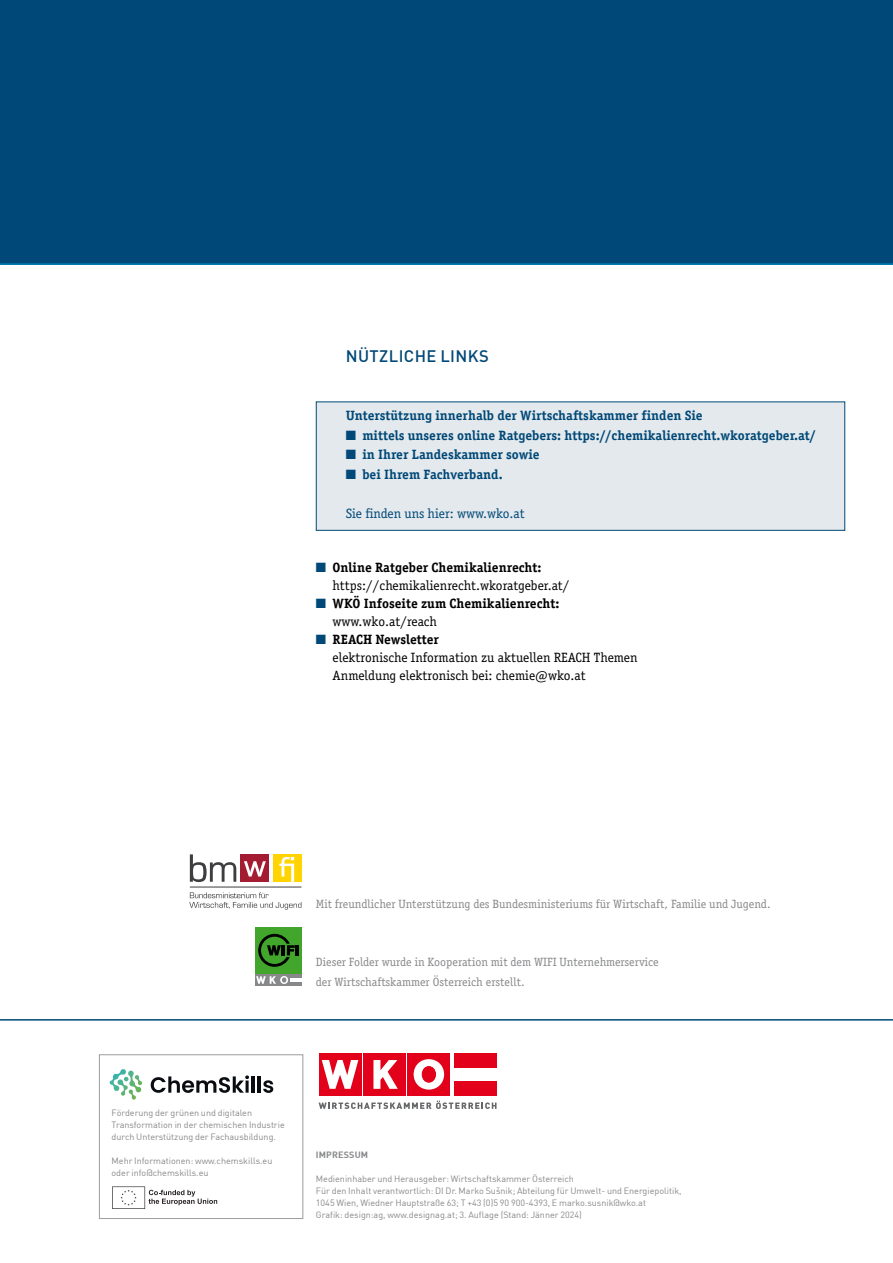
<style>
.page{position:relative;width:893px;height:1263px;background:#fff}
.page>*{position:absolute;margin:0;border:0;box-sizing:border-box;transform-origin:0 0}
.t1{font:500 16.5px "DIN Pro";letter-spacing:.025em;color:#004877}
.t2{font:13.5px/18px "Officina Serif";color:#000}
.t3{font:700 13.5px "Officina Serif";color:#004877}
.t4{font:700 13.5px/18px "Officina Serif";color:#000}
.t5{font:13.5px "Officina Serif";color:#004877}
.t6{font:12px/19.5px "Officina Serif";color:#87888a}
.t7{font:9px/12px "DIN";color:#87888a}
.t8{font:700 9px "DIN";letter-spacing:.02em;color:#87888a}
.s1{color:#004877}
.s2{font-weight:700}
.s3{font-weight:400}
</style>
<div class="page">
<div style="left:316px;top:401px;width:529px;height:130px;background:#e3e9ec;border:1px solid #004877"></div>
<hr style="left:0;top:1019px;width:893px;height:1px;background:#004877">
<hr style="left:892px;top:757px;width:1px;height:251px;background:#009ee0">
<div style="left:0;top:0;width:893px;height:264px;background:#004877"></div>
<hr style="left:0;top:264px;width:893px;height:1px;background:#009ee0">
<div style="left:408px;top:1053px;width:42px;height:43px;background:#e2001a"></div>
<div style="left:363px;top:1053px;width:43px;height:43px;background:#e2001a"></div>
<svg style="left:319px;top:1101px;width:177px;height:8px"></svg>
<svg style="left:373px;top:1060px;width:25px;height:29px"></svg>
<div style="left:319px;top:1053px;width:42px;height:43px;background:#e2001a"></div>
<svg style="left:322px;top:1060px;width:36px;height:29px"></svg>
<div style="left:454px;top:1053px;width:42px;height:15px;background:#e2001a"></div>
<div style="left:454px;top:1082px;width:42px;height:14px;background:#e2001a"></div>
<svg style="left:414px;top:1059px;width:30px;height:30px"></svg>
<div style="left:422px;top:1066px;width:13px;height:16px;background:#e2001a;border-radius:50%"></div>
<div style="left:422px;top:1066px;width:14px;height:16px;border:1px solid #e2001a;border-radius:50%"></div>
<div style="left:255px;top:927px;width:47px;height:46px;background:#41a62b"></div>
<svg style="left:258px;top:934px;width:41px;height:33px"></svg>
<div style="left:279px;top:974px;width:11px;height:12px;background:#87888a"></div>
<div style="left:267px;top:974px;width:11px;height:12px;background:#87888a"></div>
<div style="left:255px;top:974px;width:11px;height:12px;background:#87888a"></div>
<svg style="left:256px;top:976px;width:32px;height:8px"></svg>
<hr style="left:291px;top:974px;width:11px;height:4px;background:#87888a">
<hr style="left:291px;top:982px;width:11px;height:4px;background:#87888a">
<svg style="left:190px;top:854px;width:46px;height:28px"></svg>
<div style="left:273px;top:854px;width:28px;height:28px;background:#ffd400"></div>
<svg style="left:279px;top:857px;width:15px;height:25px"></svg>
<div style="left:240px;top:854px;width:29px;height:28px;background:#a41c31"></div>
<svg style="left:244px;top:861px;width:22px;height:15px"></svg>
<svg style="left:189px;top:892px;width:112px;height:17px"></svg>
<hr style="left:190px;top:887px;width:111px;height:1px;background:#3e3d40">
<div style="left:99px;top:1054px;width:204px;height:165px;border:1px solid #9a9c9d"></div>
<svg style="left:112px;top:1186px;width:105px;height:23px"></svg>
<svg style="left:151px;top:1075px;width:98px;height:18px"></svg>
<hr style="left:252px;top:1076px;width:3px;height:17px;background:#090d11">
<hr style="left:258px;top:1076px;width:3px;height:17px;background:#090d11">
<svg style="left:263px;top:1080px;width:10px;height:13px"></svg>
<svg style="left:110px;top:1069px;width:32px;height:30px"></svg>
<h1 class="t1" style="left:346px;top:344px;width:145px">NÜTZLICHE LIN KS</h1>
<h2 class="t3" style="left:346px;top:407px;width:358px">Unterstützung innerhalb der Wirtschaftskammer finden Sie</h2>
<h2 class="t3" style="left:346px;top:427px;width:472px">■ mittels unseres online Ratgebers: https://chemikalienrecht.wkoratgeber.at/</h2>
<h2 class="t3" style="left:346px;top:446px;width:196px">■ in Ihrer Landeskammer sowie</h2>
<h2 class="t3" style="left:346px;top:466px;width:159px">■ bei Ihrem Fachverband.</h2>
<h2 class="t5" style="left:346px;top:505px;width:181px">Sie finden uns hier: www.wko.at</h2>
<h2 class="t2" style="left:333px;top:558px;width:239px;text-indent:-17px"><span class="s1">■</span> <span class="s2">Online Ratgeber Chemikalienrecht: </span>https://chemikalienrecht.wkoratgeber.at/</h2>
<h2 class="t4" style="left:333px;top:594px;width:228px;text-indent:-17px"><span class="s1">■</span> WKÖ Infoseite zum Chemikalienrecht: <span class="s3">www.wko.at/reach</span></h2>
<h2 class="t2" style="left:333px;top:630px;width:307px;text-indent:-17px"><span class="s1">■</span> <span class="s2">REACH Newsletter<br></span>elektronische Information zu aktuellen REACH Themen<br>Anmeldung elektronisch bei: chemie@wko.at</h2>
<h3 class="t6" style="left:316px;top:894px;width:456px">Mit freundlicher Unterstützung des Bundesministeriums für Wirtschaft, Familie und Jugend.</h3>
<h3 class="t6" style="left:316px;top:952px;width:344px">Dieser Folder wurde in Kooperation mit dem WIFI Unternehmerservice der Wirtschaftskammer Österreich erstellt.</h3>
<p class="t7" style="left:112px;top:1107px;width:175px">Förderung der grünen und digitalen<br>Transformation in der chemischen Industrie durch Unterstützung der Fachausbildung.</p>
<p class="t7" style="left:112px;top:1155px;width:162px">Mehr Informationen: www.chemskills.eu oder info@chemskills.eu</p>
<p class="t8" style="left:316px;top:1149px;width:54px">IMPRESSUM</p>
<p class="t7" style="left:316px;top:1173px;width:367px">Medieninhaber und Herausgeber: Wirtschaftskammer Österreich<br>Für den Inhalt verantwortlich: DI Dr. Marko Sušnik; Abteilung für Umwelt- und Energiepolitik, 1045 Wien, Wiedner Hauptstraße 63; T +43 (0)5 90 900-4393, E marko.susnik@wko.at<br>Grafik: design:ag, www.designag.at; 3. Auflage (Stand: Jänner 2024)</p>
</div>
